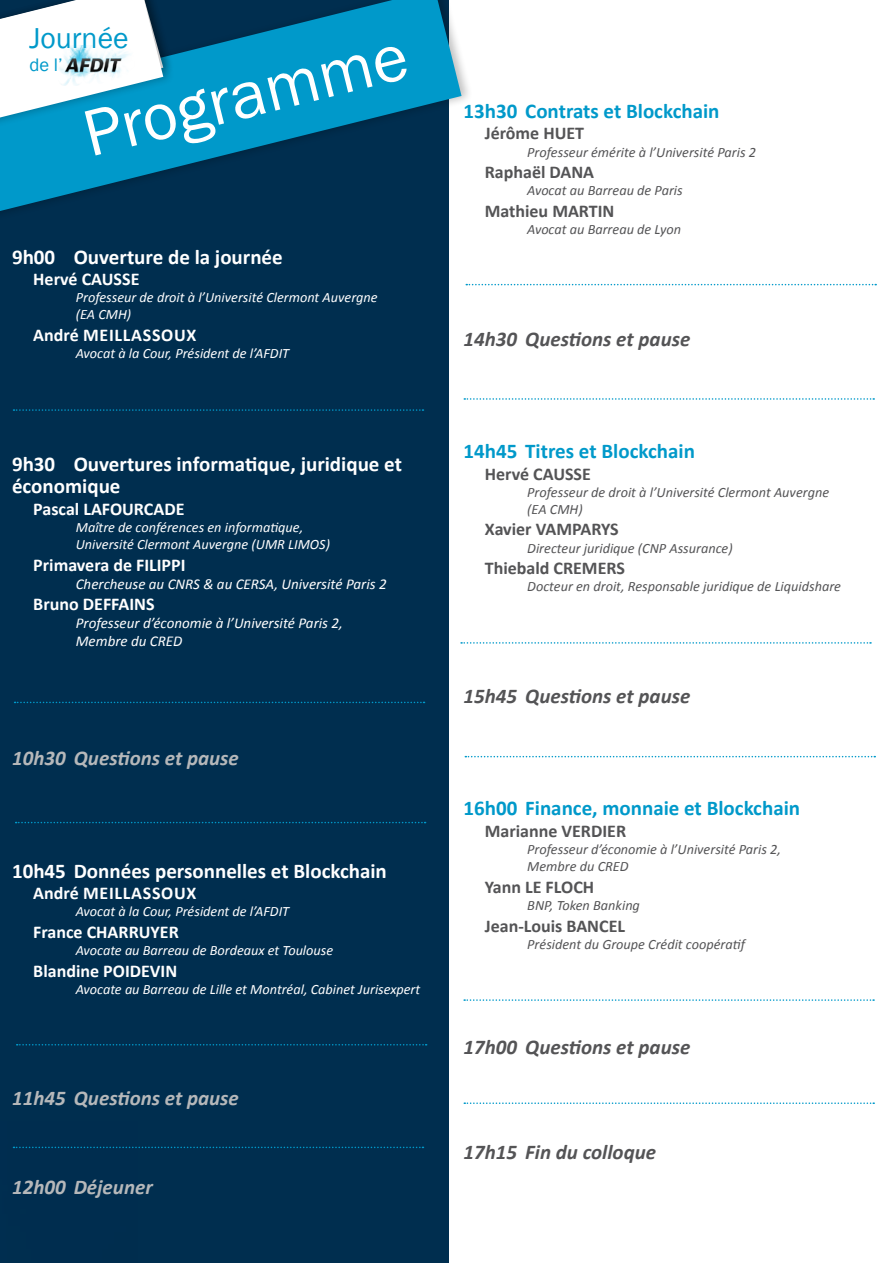
<style>
.page{position:relative;width:893px;height:1263px;background:#fff}
.page>*{position:absolute;margin:0;border:0;box-sizing:border-box;transform-origin:0 0}
.t1{font:67.8px "Franklin Gothic";color:#fff}
.t2{font:29.55px "Franklin Gothic";color:#0099ca}
.t3{font:700 21px/22.5px "Calibri";color:#fff}
.t4{font:italic 700 21px "Calibri";color:#545456}
.t5{font:700 21px "Calibri";color:#0099ca}
.t6{font:italic 700 21px "Calibri";color:#b6b8ba}
.t7{font:18.6px "Franklin Gothic";color:#0099ca}
.t8{font:700 18px "Calibri";color:#fff}
.t9{font:700 18px "Calibri";color:#545456}
.t10{font:italic 15px/18px "Calibri";color:#fff}
.t11{font:italic 14.25px/17.1px "Calibri";color:#545456}
.t12{font:italic 14.25px/17.1px "Calibri";color:#fff}
</style>
<div class="page">
<div style="left:0;top:0;width:449px;height:1263px;background:#002e4f"></div>
<div style="left:0;top:0;width:473px;height:233px;background:#000;opacity:.25"></div>
<svg style="left:0;top:0;width:462px;height:211px;fill:#0099ca"></svg>
<div style="left:0;top:0;width:176px;height:210px;background:#000;opacity:.25"></div>
<svg style="left:0;top:0;width:163px;height:118px"></svg>
<img style="left:57px;top:45px;width:90px;height:40px">
<svg style="left:464px;top:398px;width:410px;height:2px"></svg>
<svg style="left:464px;top:1102px;width:410px;height:2px"></svg>
<svg style="left:15px;top:702px;width:409px;height:1px"></svg>
<svg style="left:464px;top:999px;width:410px;height:2px"></svg>
<svg style="left:461px;top:642px;width:410px;height:2px"></svg>
<svg style="left:14px;top:409px;width:409px;height:2px"></svg>
<svg style="left:17px;top:1044px;width:410px;height:1px"></svg>
<svg style="left:14px;top:1146px;width:409px;height:2px"></svg>
<svg style="left:16px;top:822px;width:410px;height:1px"></svg>
<svg style="left:466px;top:284px;width:410px;height:1px"></svg>
<svg style="left:465px;top:756px;width:410px;height:1px"></svg>
<h2 class="t2" style="left:29px;top:21px;width:101px">Journée</h2>
<h3 class="t7" style="left:29px;top:54px;width:35px">de l’</h3>
<h2 class="t2" style="left:29px;top:33px;width:101px">Journée</h2>
<h1 class="t1" style="left:75px;top:94px;width:333px;rotate:-14deg">Programme</h1>
<h3 class="t3" style="left:12px;top:245px;width:272px">9h00 Ouverture de la journée</h3>
<p class="t8" style="left:33px;top:268px;width:59px">Hervé CAUSSE</p>
<p class="t12" style="left:76px;top:288px;width:303px">Professeur de droit à l’Université Clermont Auvergne (EA CMH)</p>
<p class="t8" style="left:33px;top:324px;width:77px">André Meillassoux</p>
<p class="t12" style="left:76px;top:344px;width:215px">Avocat à la Cour, Président de l’AFDIT</p>
<h3 class="t3" style="left:12px;top:452px;width:391px">9h30 Ouvertures informatique, juridique et économique</h3>
<p class="t8" style="left:33px;top:497px;width:62px">Pascal LAFOURCADE</p>
<p class="t12" style="left:76px;top:518px;width:256px">Maître de conférences en informatique,<br>Université Clermont Auvergne (UMR LIMOS)</p>
<p class="t8" style="left:33px;top:553px;width:154px">Primavera de FILIPPI</p>
<p class="t10" style="left:76px;top:574px;width:312px">Chercheuse au CNRS &amp; au CERSA, Université Paris 2</p>
<p class="t8" style="left:33px;top:593px;width:60px">Bruno DEFFAINS</p>
<p class="t10" style="left:76px;top:614px;width:268px">Professeur d’économie à l’Université Paris 2,<br>Membre du CRED</p>
<h3 class="t6" style="left:12px;top:745px;width:228px">10h30 Questions et pause</h3>
<h3 class="t3" style="left:12px;top:859px;width:376px">10h45 Données personnelles et Blockchain</h3>
<p class="t8" style="left:33px;top:882px;width:77px">André Meillassoux</p>
<p class="t12" style="left:76px;top:902px;width:215px">Avocat à la Cour, Président de l’AFDIT</p>
<p class="t8" style="left:33px;top:920px;width:65px">France CHARRU</p>
<p class="t8" style="left:151px;top:920px;width:19px">YER</p>
<p class="t12" style="left:76px;top:941px;width:259px">Avocate au Barreau de Bordeaux et Toulouse</p>
<p class="t8" style="left:33px;top:959px;width:90px">Blandine POIDEVIN</p>
<p class="t12" style="left:76px;top:980px;width:346px">Avocate au Barreau de Lille et Montréal, Cabinet Jurisexpert</p>
<h3 class="t6" style="left:12px;top:1085px;width:228px">11h45 Questions et pause</h3>
<h3 class="t6" style="left:12px;top:1174px;width:142px">12h00 Déjeuner</h3>
<h3 class="t5" style="left:463px;top:97px;width:258px">13h30 Contrats et Blockchain</h3>
<p class="t9" style="left:485px;top:122px;width:101px">Jérôme HUET</p>
<p class="t11" style="left:527px;top:143px;width:230px">Professeur émérite à l’Université Paris 2</p>
<p class="t9" style="left:485px;top:161px;width:77px">Raphaël DANA</p>
<p class="t11" style="left:527px;top:181px;width:157px">Avocat au Barreau de Paris</p>
<p class="t9" style="left:485px;top:199px;width:94px">Mathieu MARTIN</p>
<p class="t11" style="left:527px;top:220px;width:155px">Avocat au Barreau de Lyon</p>
<h3 class="t4" style="left:463px;top:325px;width:228px">14h30 Questions et pause</h3>
<h3 class="t5" style="left:463px;top:438px;width:233px">14h45 Titres et Blockchain</h3>
<p class="t9" style="left:485px;top:462px;width:59px">Hervé CAUSSE</p>
<p class="t11" style="left:527px;top:483px;width:303px">Professeur de droit à l’Université Clermont Auvergne (EA CMH)</p>
<p class="t9" style="left:485px;top:518px;width:136px">Xavier VAMPARYS</p>
<p class="t11" style="left:527px;top:539px;width:207px">Directeur juridique (CNP Assurance)</p>
<p class="t9" style="left:485px;top:557px;width:123px">Thiebald CREMERS</p>
<p class="t11" style="left:527px;top:577px;width:315px">Docteur en droit, Responsable juridique de Liquidshare</p>
<h3 class="t4" style="left:463px;top:682px;width:228px">15h45 Questions et pause</h3>
<h3 class="t5" style="left:463px;top:795px;width:338px">16h00 Finance, monnaie et Blockchain</h3>
<p class="t9" style="left:485px;top:819px;width:87px">Marianne VERDIER</p>
<p class="t11" style="left:527px;top:840px;width:255px">Professeur d’économie à l’Université Paris 2,<br>Membre du CRED</p>
<p class="t9" style="left:485px;top:875px;width:72px">Yann LE FLOCH</p>
<p class="t11" style="left:527px;top:896px;width:114px">BNP, Token Banking</p>
<p class="t9" style="left:485px;top:914px;width:103px">Jean-Louis BANCEL</p>
<p class="t11" style="left:527px;top:935px;width:219px">Président du Groupe Crédit coopératif</p>
<h3 class="t4" style="left:463px;top:1033px;width:228px">17h00 Questions et pause</h3>
<h3 class="t4" style="left:463px;top:1138px;width:194px">17h15 Fin du colloque</h3>
</div>
